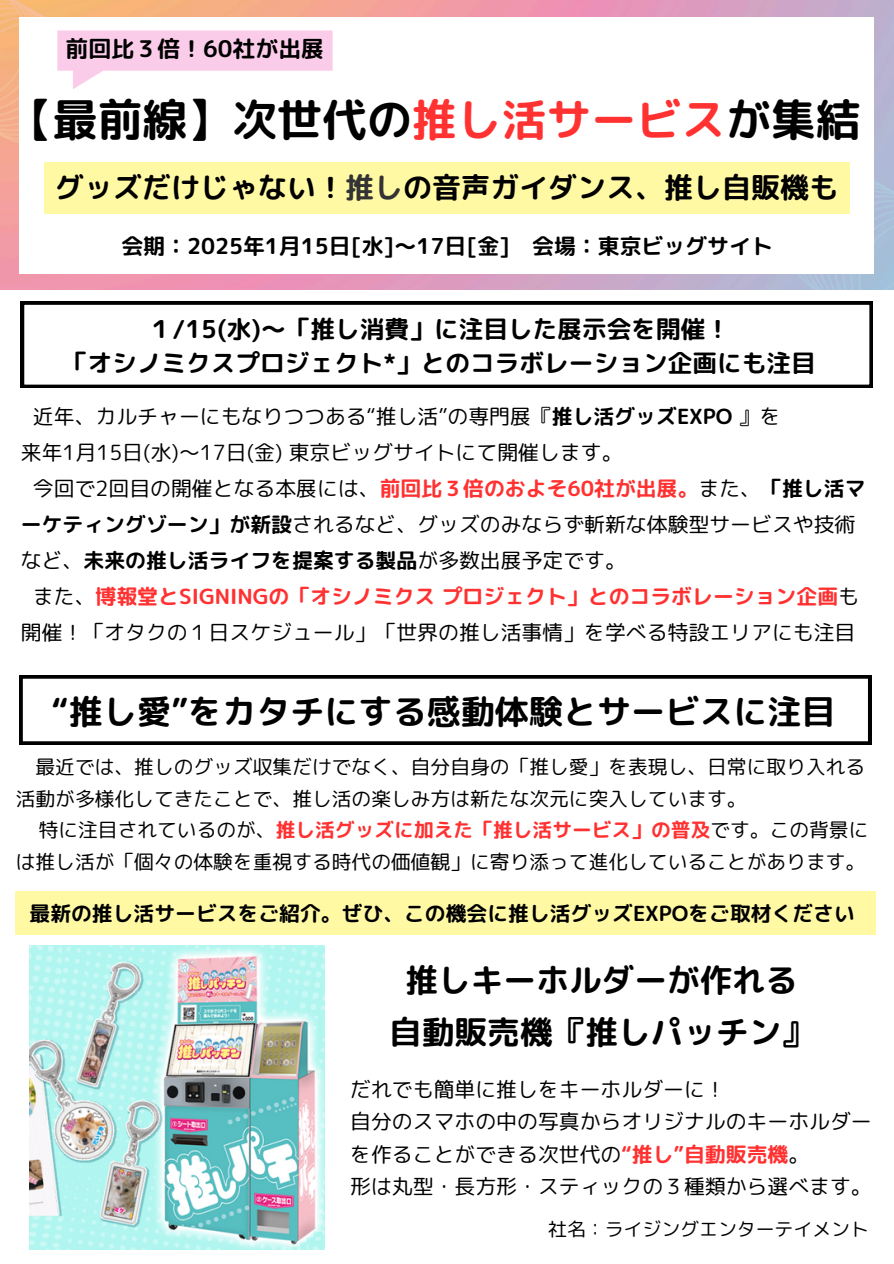
<style>
.page{position:relative;width:894px;height:1264px;background:#fff}
.page>*{position:absolute;margin:0;border:0;box-sizing:border-box;transform-origin:0 0}
.t1{font:44.85px "rounded mplus 1 p bold";color:#000}
.t2{font:34.05px "rounded mplus 1 p bold";color:#000}
.t3{font:32.7px/52.1px "rounded mplus 1 p bold";color:#000;text-align:center}
.t4{font:28.95px "rounded mplus 1 p bold";color:#000}
.t5{font:24.6px/34px "rounded mplus 1 p bold";color:#000;text-align:center}
.t6{font:22.95px "rounded mplus 1 p bold";color:#000}
.t7{font:21.9px "rounded mplus 1 p bold";color:#000}
.t8{font:20.85px/32.7px "rounded mplus 1 p regular";color:#000}
.t9{font:20.85px "rounded mplus 1 p bold";color:#000}
.t10{font:20.85px "rounded mplus 1 p bold";color:#ff3131}
.t11{font:19.8px/31.5px "rounded mplus 1 p regular";color:#000}
.t12{font:18.9px "rounded mplus 1 p regular";color:#000}
.s1{color:#ff3131}
.s2{color:#333}
.s3{font-family:"rounded mplus 1 p bold"}
.s4{font-family:"rounded mplus 1 p bold";color:#ff3131}
.s5{font-family:"rounded mplus 1 p regular"}
.s6{font-family:"rounded mplus 1 p regular";color:#000}
</style>
<div class="page">
<svg style="left:21px;top:301px;width:851px;height:87px"></svg>
<svg style="left:19px;top:675px;width:852px;height:69px"></svg>
<svg style="left:57px;top:30px;width:275px;height:59px"></svg>
<img style="left:30px;top:945px;width:294px;height:304px">
<div style="left:44px;top:162px;width:805px;height:52px;background:#fff9a4"></div>
<div style="left:15px;top:891px;width:860px;height:44px;background:#fff9a4"></div>
<p class="t6" style="left:66px;top:33px;width:260px">前回比３倍！60社が出展</p>
<p class="t1" style="left:8px;top:88px;width:854px">【最前線】次世代の<span class="s1">推し活サービス</span>が集結</p>
<p class="t4" style="left:55px;top:167px;width:784px">グッズだけじゃない！<span class="s2">推し</span>の音声ガイダンス、推し自販機も</p>
<h4 class="t7" style="left:121px;top:230px;width:653px">会期：2025年1月15日[水]～17日[金] 会場：東京ビッグサイト</h4>
<p class="t5" style="left:63px;top:311px;width:754px">１/15(水)～「推し消費」に注目した展示会を開催！<br>「オシノミクスプロジェクト*」とのコラボレーション企画にも注目</p>
<h3 class="t8" style="left:33px;top:399px;width:748px">近年、カルチャーにもなりつつある“推し活”の専門展『<span class="s3">推し活グッズEXPO</span> 』を</h3>
<h3 class="t8" style="left:21px;top:435px;width:603px">来年1月15日(水)～17日(金) 東京ビッグサイトにて開催します。</h3>
<h3 class="t8" style="left:33px;top:471px;width:833px">今回で2回目の開催となる本展には、<span class="s4">前回比３倍のおよそ60社が出展。</span>また、<span class="s3">「推し活マ</span></h3>
<h3 class="t8" style="left:21px;top:507px;width:835px"><span class="s3">ーケティングゾーン」が新設</span>されるなど、グッズのみならず斬新な体験型サービスや技術</h3>
<h3 class="t9" style="left:21px;top:545px;width:606px"><span class="s5">など、</span>未来の推し活ライフを提案する製品<span class="s5">が多数出展予定です。</span></h3>
<h3 class="t10" style="left:33px;top:581px;width:827px"><span class="s6">また、</span>博報堂とSIGNINGの「オシノミクスプロジェクト」とのコラボレーション企画<span class="s6">も</span></h3>
<h3 class="t8" style="left:21px;top:615px;width:835px">開催！「オタクの１日スケジュール」「世界の推し活事情」を学べる特設エリアにも注目</h3>
<h1 class="t2" style="left:52px;top:687px;width:785px">“推し愛”をカタチにする感動体験とサービスに注目</h1>
<h5 class="t11" style="left:16px;top:751px;width:850px;text-indent:20px">最近では、推しのグッズ収集だけでなく、自分自身の「推し愛」を表現し、日常に取り入れる活動が多様化してきたことで、推し活の楽しみ方は新たな次元に突入しています。</h5>
<p class="t11" style="left:16px;top:814px;width:854px;text-align:right">特に注目されているのが、<span class="s4">推し活グッズに加えた「推し活サービス」の普及</span>です。この背景には推し活が「個々の体験を重視する時代の価値観」に寄り添って進化していることがあります。</p>
<h2 class="t9" style="left:30px;top:898px;width:826px">最新の推し活サービスをご紹介。ぜひ、この機会に推し活グッズEXPOをご取材ください</h2>
<h4 class="t3" style="left:389px;top:953px;width:426px">推しキーホルダーが作れる自動販売機『推しパッチン』</h4>
<h6 class="t8" style="left:350px;top:1072px;width:377px">だれでも簡単に推しをキーホルダーに！</h6>
<h2 class="t8" style="left:350px;top:1104px;width:523px">自分のスマホの中の写真からオリジナルのキーホルダーを作ることができる次世代の<span class="s4">“推し”自動販売機</span>。</h2>
<p class="t8" style="left:350px;top:1170px;width:523px">形は丸型・長方形・スティックの３種類から選べます。</p>
<p class="t12" style="left:548px;top:1216px;width:322px">社名：ライジングエンターテイメント</p>
</div>
